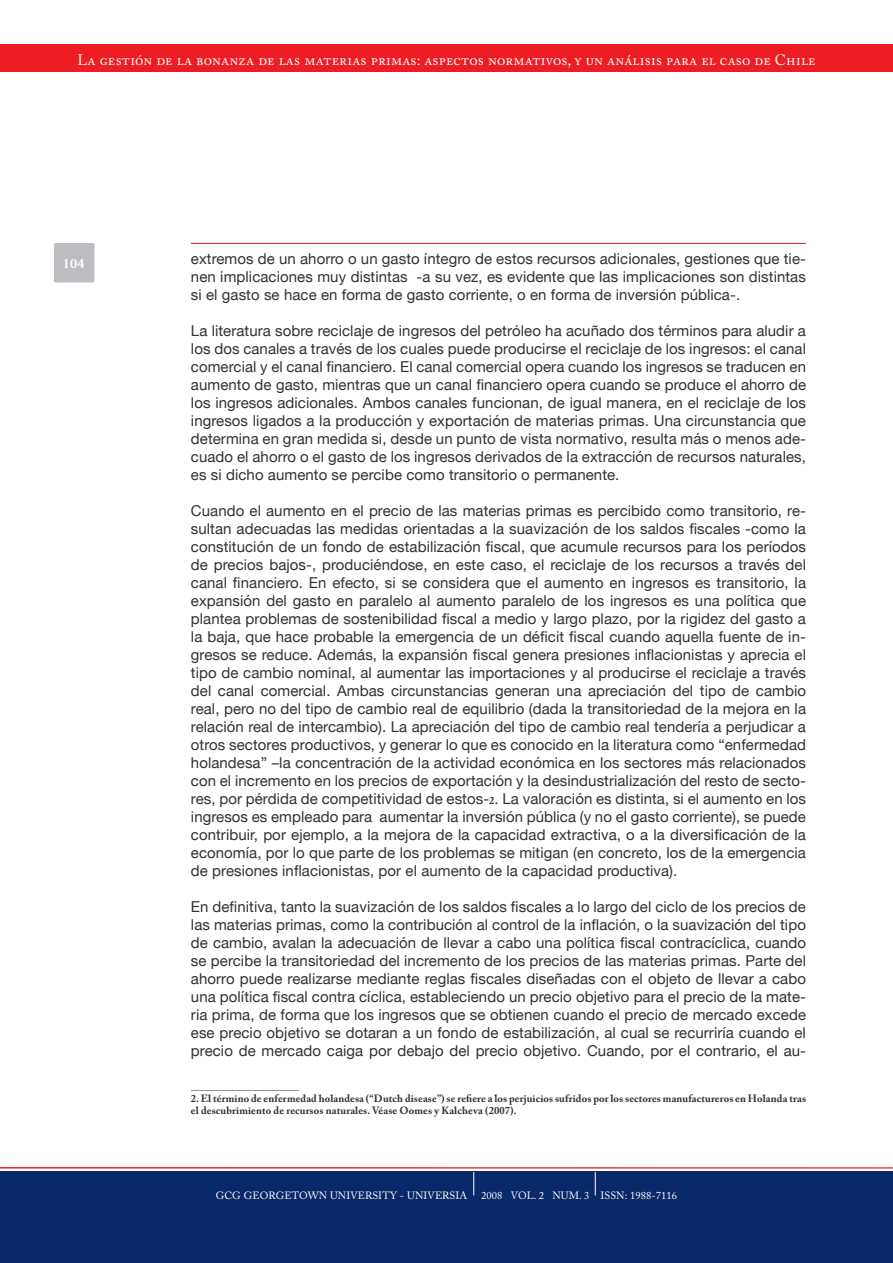
<style>
.page{position:relative;width:893px;height:1263px;background:#fff}
.page>*{position:absolute;margin:0;border:0;box-sizing:border-box;transform-origin:0 0}
.body{font:15px/18px "Helvetica Neue";letter-spacing:.005em;color:#313232;text-align:justify}
.t1{font:15px "Adobe Caslon Pro";letter-spacing:.01em;color:#fff}
.t2{font:300 15px "Caslon";color:#fff}
.body-2{font:700 10.5px/12px "Adobe Caslon Pro";letter-spacing:.01em;color:#313232}
.t3{font:10.5px "Adobe Caslon Pro";letter-spacing:.01em;color:#fff}
.s1{font-family:"Adobe Caslon Pro";font-weight:700;font-size:10.5px}
</style>
<div class="page">
<div style="left:0;top:1172px;width:893px;height:91px;background:#082969"></div>
<hr style="left:0;top:1167px;width:893px;height:1px;background:#ee1d23">
<hr style="left:191px;top:243px;width:615px;height:1px;background:#ee1d23">
<div style="left:0;top:44px;width:893px;height:27px;background:#ee1d23"></div>
<div style="left:54px;top:243px;width:40px;height:39px;background:#bcbdc0;border-radius:2px"></div>
<hr style="left:191px;top:1090px;width:108px;height:1px;background:#939598">
<svg style="left:473px;top:1172px;width:1px;height:23px"></svg>
<svg style="left:595px;top:1172px;width:1px;height:23px"></svg>
<p class="t1" style="left:77px;top:51px;width:740px">La gestión de la bonanza de las materias primas: aspectos normativos, y un análisis para el caso de Chile</p>
<p class="t2" style="left:63px;top:258px;width:23px">104</p>
<p class="body" style="left:191px;top:250px;width:617px">extremos de un ahorro o un gasto íntegro de estos recursos adicionales, gestiones que tie&shy;nen implicaciones muy distintas -a su vez, es evidente que las implicaciones son distintas si el gasto se hace en forma de gasto corriente, o en forma de inversión pública-.</p>
<p class="body" style="left:191px;top:322px;width:617px">La literatura sobre reciclaje de ingresos del petróleo ha acuñado dos términos para aludir a los dos canales a través de los cuales puede producirse el reciclaje de los ingresos: el canal comercial y el canal financiero. El canal comercial opera cuando los ingresos se traducen en aumento de gasto, mientras que un canal financiero opera cuando se produce el ahorro de los ingresos adicionales. Ambos canales funcionan, de igual manera, en el reciclaje de los ingresos ligados a la producción y exportación de materias primas. Una circunstancia que determina en gran medida si, desde un punto de vista normativo, resulta más o menos ade&shy;cuado el ahorro o el gasto de los ingresos derivados de la extracción de recursos naturales, es si dicho aumento se percibe como transitorio o permanente.</p>
<p class="body" style="left:191px;top:502px;width:617px">Cuando el aumento en el precio de las materias primas es percibido como transitorio, re&shy;sultan adecuadas las medidas orientadas a la suavización de los saldos fiscales -como la constitución de un fondo de estabilización fiscal, que acumule recursos para los períodos de precios bajos-, produciéndose, en este caso, el reciclaje de los recursos a través del canal financiero. En efecto, si se considera que el aumento en ingresos es transitorio, la expansión del gasto en paralelo al aumento paralelo de los ingresos es una política que plantea problemas de sostenibilidad fiscal a medio y largo plazo, por la rigidez del gasto a la baja, que hace probable la emergencia de un déficit fiscal cuando aquella fuente de in&shy;gresos se reduce. Además, la expansión fiscal genera presiones inflacionistas y aprecia el tipo de cambio nominal, al aumentar las importaciones y al producirse el reciclaje a través del canal comercial. Ambas circunstancias generan una apreciación del tipo de cambio real, pero no del tipo de cambio real de equilibrio (dada la transitoriedad de la mejora en la relación real de intercambio). La apreciación del tipo de cambio real tendería a perjudicar a otros sectores productivos, y generar lo que es conocido en la literatura como “enfermedad holandesa” –la concentración de la actividad económica en los sectores más relacionados con el incremento en los precios de exportación y la desindustrialización del resto de secto&shy;res, por pérdida de competitividad de estos-<span class="s1">2</span>. La valoración es distinta, si el aumento en los ingresos es empleado para aumentar la inversión pública (y no el gasto corriente), se puede contribuir, por ejemplo, a la mejora de la capacidad extractiva, o a la diversificación de la economía, por lo que parte de los problemas se mitigan (en concreto, los de la emergencia de presiones inflacionistas, por el aumento de la capacidad productiva).</p>
<p class="body" style="left:191px;top:898px;width:617px">En definitiva, tanto la suavización de los saldos fiscales a lo largo del ciclo de los precios de las materias primas, como la contribución al control de la inflación, o la suavización del tipo de cambio, avalan la adecuación de llevar a cabo una política fiscal contracíclica, cuando se percibe la transitoriedad del incremento de los precios de las materias primas. Parte del ahorro puede realizarse mediante reglas fiscales diseñadas con el objeto de llevar a cabo una política fiscal contra cíclica, estableciendo un precio objetivo para el precio de la mate&shy;ria prima, de forma que los ingresos que se obtienen cuando el precio de mercado excede ese precio objetivo se dotaran a un fondo de estabilización, al cual se recurriría cuando el precio de mercado caiga por debajo del precio objetivo. Cuando, por el contrario, el au-</p>
<p class="body-2" style="left:191px;top:1093px;width:617px">2. El término de enfermedad holandesa (“Dutch disease”) se refiere a los perjuicios sufridos por los sectores manufactureros en Holanda tras el descubrimiento de recursos naturales. Véase Oomes y Kalcheva (2007).</p>
<p class="t3" style="left:216px;top:1189px;width:253px">GCG GEORGETOWN UNIVERSITY - UNIVERSIA</p>
<p class="t3" style="left:481px;top:1189px;width:197px">2008 VOL. 2 NUM. 3 ISSN: 1988-7116</p>
</div>
